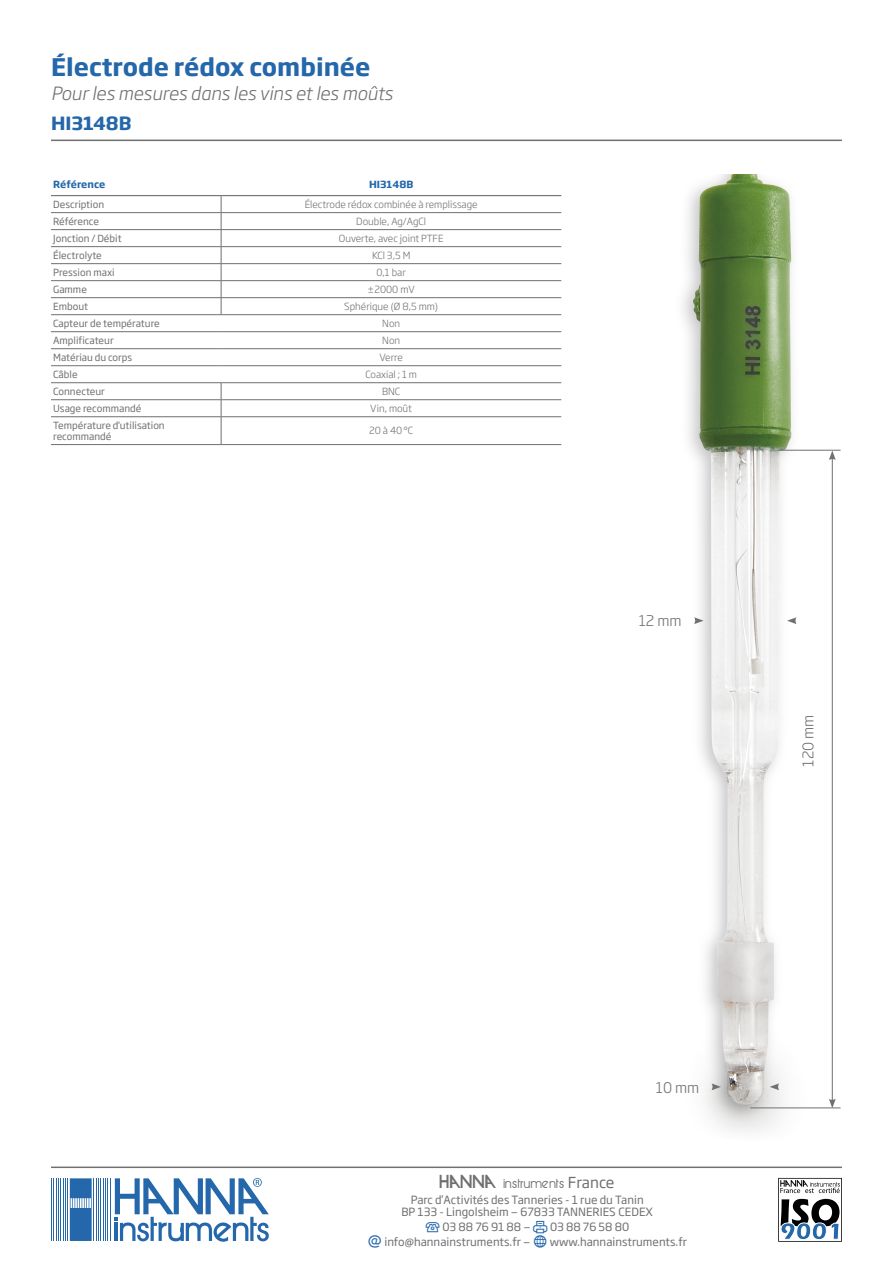
<style>
.page{position:relative;width:893px;height:1263px;background:#fff}
.page>*{position:absolute;margin:0;border:0;box-sizing:border-box;transform-origin:0 0}
.Titre{font:700 24px "Soho Gothic Pro";color:#2467aa}
.Titre_description{font:italic 300 18px "Soho Gothic Pro";color:#6f7072}
.Référence{font:700 18px "Soho Gothic Pro";color:#2467aa}
.t1{font:15px "Hanna";color:#6f7072}
.Électrodes{font:300 14.55px "Soho Gothic Pro";color:#6f7072}
.t2{font:11.25px/12px "Soho Gothic Pro";color:#6f7072;text-align:center}
.Tableau_gauche{font:9.75px/11.7px "Soho Gothic Pro";color:#6f7072}
.Tableau_corps{font:300 9.75px "Soho Gothic Pro";color:#6f7072}
.Tableau_entête{font:700 9.75px "Soho Gothic Pro";color:#2467aa}
.s1{font-family:"Soho Gothic Pro"}
.s2{color:#2467aa}
</style>
<div class="page">
<hr style="left:51px;top:212px;width:170px;height:1px;background:#6f7072">
<hr style="left:221px;top:212px;width:340px;height:1px;background:#6f7072">
<hr style="left:51px;top:229px;width:170px;height:1px;background:#6f7072">
<hr style="left:221px;top:229px;width:340px;height:1px;background:#6f7072">
<hr style="left:51px;top:246px;width:170px;height:1px;background:#6f7072">
<hr style="left:221px;top:246px;width:340px;height:1px;background:#6f7072">
<hr style="left:51px;top:263px;width:170px;height:1px;background:#6f7072">
<hr style="left:51px;top:280px;width:170px;height:1px;background:#6f7072">
<hr style="left:221px;top:280px;width:340px;height:1px;background:#6f7072">
<hr style="left:51px;top:297px;width:170px;height:1px;background:#6f7072">
<hr style="left:221px;top:297px;width:340px;height:1px;background:#6f7072">
<hr style="left:51px;top:314px;width:170px;height:1px;background:#6f7072">
<hr style="left:221px;top:314px;width:340px;height:1px;background:#6f7072">
<hr style="left:51px;top:331px;width:170px;height:1px;background:#6f7072">
<hr style="left:221px;top:331px;width:340px;height:1px;background:#6f7072">
<hr style="left:51px;top:348px;width:170px;height:1px;background:#6f7072">
<hr style="left:221px;top:348px;width:340px;height:1px;background:#6f7072">
<hr style="left:51px;top:365px;width:170px;height:1px;background:#6f7072">
<hr style="left:221px;top:365px;width:340px;height:1px;background:#6f7072">
<hr style="left:51px;top:382px;width:170px;height:1px;background:#6f7072">
<hr style="left:221px;top:382px;width:340px;height:1px;background:#6f7072">
<hr style="left:51px;top:399px;width:170px;height:1px;background:#6f7072">
<hr style="left:221px;top:399px;width:340px;height:1px;background:#6f7072">
<hr style="left:51px;top:416px;width:170px;height:1px;background:#6f7072">
<hr style="left:221px;top:416px;width:340px;height:1px;background:#6f7072">
<hr style="left:51px;top:444px;width:170px;height:1px;background:#6f7072">
<hr style="left:51px;top:195px;width:170px;height:1px;background:#6f7072">
<hr style="left:221px;top:195px;width:340px;height:1px;background:#6f7072">
<hr style="left:221px;top:263px;width:340px;height:1px;background:#6f7072">
<svg style="left:221px;top:196px;width:1px;height:118px"></svg>
<svg style="left:221px;top:383px;width:1px;height:61px"></svg>
<hr style="left:221px;top:444px;width:340px;height:1px;background:#6f7072">
<img style="left:682px;top:174px;width:159px;height:958px">
<hr style="left:778px;top:450px;width:62px;height:1px;background:#6f7072">
<hr style="left:750px;top:1107px;width:90px;height:1px;background:#6f7072">
<hr style="left:832px;top:458px;width:1px;height:643px;background:#6f7072">
<svg style="left:829px;top:1099px;width:7px;height:9px"></svg>
<svg style="left:829px;top:451px;width:7px;height:9px"></svg>
<svg style="left:711px;top:1083px;width:10px;height:7px"></svg>
<svg style="left:694px;top:617px;width:10px;height:7px"></svg>
<svg style="left:770px;top:1083px;width:9px;height:7px"></svg>
<svg style="left:787px;top:617px;width:9px;height:7px"></svg>
<hr style="left:51px;top:1166px;width:791px;height:2px;background:#6f7072">
<hr style="left:51px;top:140px;width:791px;height:1px;background:#6f7072">
<hr style="left:110px;top:1178px;width:1px;height:63px;background:#2467aa">
<hr style="left:107px;top:1178px;width:1px;height:63px;background:#2467aa">
<hr style="left:105px;top:1178px;width:1px;height:63px;background:#2467aa">
<hr style="left:103px;top:1178px;width:1px;height:63px;background:#2467aa">
<hr style="left:100px;top:1178px;width:1px;height:63px;background:#2467aa">
<hr style="left:98px;top:1178px;width:1px;height:63px;background:#2467aa">
<hr style="left:96px;top:1178px;width:1px;height:63px;background:#2467aa">
<hr style="left:93px;top:1178px;width:1px;height:63px;background:#2467aa">
<hr style="left:67px;top:1178px;width:1px;height:63px;background:#2467aa">
<hr style="left:65px;top:1178px;width:1px;height:63px;background:#2467aa">
<hr style="left:63px;top:1178px;width:1px;height:63px;background:#2467aa">
<hr style="left:60px;top:1178px;width:1px;height:63px;background:#2467aa">
<hr style="left:58px;top:1178px;width:1px;height:63px;background:#2467aa">
<hr style="left:56px;top:1178px;width:1px;height:63px;background:#2467aa">
<hr style="left:53px;top:1178px;width:1px;height:63px;background:#2467aa">
<hr style="left:51px;top:1178px;width:1px;height:63px;background:#2467aa">
<svg style="left:70px;top:1178px;width:22px;height:63px"></svg>
<svg style="left:115px;top:1178px;width:154px;height:64px"></svg>
<svg style="left:778px;top:1178px;width:64px;height:64px"></svg>
<p class="Titre" style="left:51px;top:48px;width:321px">Électrode rédox combinée</p>
<p class="Titre_description" style="left:51px;top:79px;width:343px">Pour les mesures dans les vins et les moûts</p>
<p class="Référence" style="left:51px;top:109px;width:82px">HI3148B</p>
<p class="Tableau_entête" style="left:53px;top:176px;width:54px">Référence</p>
<p class="Tableau_entête" style="left:369px;top:176px;width:46px">HI3148B</p>
<p class="Tableau_gauche" style="left:53px;top:198px;width:53px">Description</p>
<p class="Tableau_corps" style="left:305px;top:197px;width:175px">Électrode rédox combinée à remplissage</p>
<p class="Tableau_gauche" style="left:53px;top:215px;width:47px">Référence</p>
<p class="Tableau_corps" style="left:356px;top:214px;width:71px">Double, Ag/AgCl</p>
<p class="Tableau_gauche" style="left:53px;top:232px;width:70px">Jonction / Débit</p>
<p class="Tableau_corps" style="left:339px;top:231px;width:106px">Ouverte, avec joint PTFE</p>
<p class="Tableau_gauche" style="left:53px;top:249px;width:50px">Électrolyte</p>
<p class="Tableau_corps" style="left:372px;top:248px;width:40px">KCl 3,5 M</p>
<p class="Tableau_gauche" style="left:53px;top:266px;width:63px">Pression maxi</p>
<p class="Tableau_corps" style="left:376px;top:265px;width:31px">0,1 bar</p>
<p class="Tableau_gauche" style="left:53px;top:283px;width:35px">Gamme</p>
<p class="Tableau_corps" style="left:368px;top:282px;width:49px">±2000 mV</p>
<p class="Tableau_gauche" style="left:53px;top:300px;width:37px">Embout</p>
<p class="Tableau_corps" style="left:344px;top:299px;width:95px">Sphérique (Ø 8,5 mm)</p>
<p class="Tableau_gauche" style="left:53px;top:317px;width:108px">Capteur de température</p>
<p class="Tableau_corps" style="left:382px;top:316px;width:19px">Non</p>
<p class="Tableau_gauche" style="left:53px;top:334px;width:62px">Amplificateur</p>
<p class="Tableau_corps" style="left:382px;top:333px;width:19px">Non</p>
<p class="Tableau_gauche" style="left:53px;top:351px;width:81px">Matériau du corps</p>
<p class="Tableau_corps" style="left:379px;top:350px;width:25px">Verre</p>
<p class="Tableau_gauche" style="left:53px;top:368px;width:26px">Câble</p>
<p class="Tableau_corps" style="left:365px;top:367px;width:53px">Coaxial ; 1 m</p>
<p class="Tableau_gauche" style="left:53px;top:385px;width:53px">Connecteur</p>
<p class="Tableau_corps" style="left:382px;top:384px;width:20px">BNC</p>
<p class="Tableau_gauche" style="left:53px;top:402px;width:90px">Usage recommandé</p>
<p class="Tableau_corps" style="left:370px;top:401px;width:43px">Vin, moût</p>
<p class="Tableau_gauche" style="left:53px;top:419px;width:113px">Température d'utilisation recommandé</p>
<p class="Tableau_corps" style="left:369px;top:423px;width:46px">20 à 40°C</p>
<p class="Électrodes" style="left:639px;top:610px;width:44px">12 mm</p>
<p class="Électrodes" style="left:797px;top:766px;width:53px;rotate:-90deg">120 mm</p>
<p class="Électrodes" style="left:656px;top:1076px;width:45px">10 mm</p>
<h3 class="t1" style="left:440px;top:1174px;width:176px">HANNA instruments <span class="s1">France</span></h3>
<p class="t2" style="left:401px;top:1193px;width:253px">Parc d’Activités des Tanneries - 1 rue du Tanin<br>BP 133 - Lingolsheim — 67833 TANNERIES CEDEX</p>
<p class="t2" style="left:385px;top:1219px;width:246px;line-height:15px;text-align:left;text-indent:58px">03 88 76 91 88 — <span class="s2">▼</span> 03 88 76 58 80 info@hannainstruments.fr —</p>
<p class="t2" style="left:550px;top:1235px;width:139px">www.hannainstruments.fr</p>
</div>
